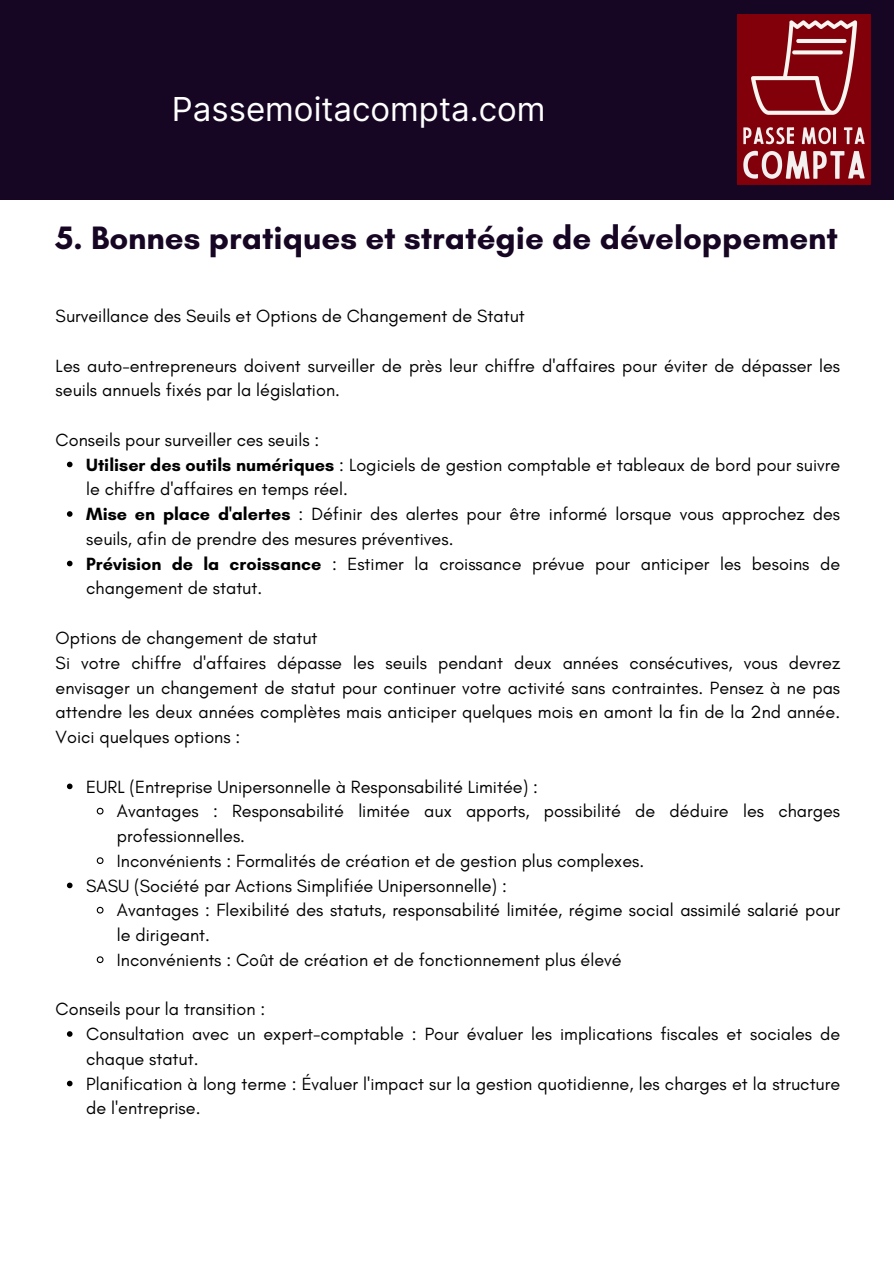
<style>
.page{position:relative;width:894px;height:1264px;background:#fff}
.page>*{position:absolute;margin:0;border:0;box-sizing:border-box;transform-origin:0 0}
.t1{font:700 33px "Glacial Indifference";color:#160624}
.t2{font:33px "Inter";color:#fff}
.t3{font:18px/24.8px "Glacial Indifference";color:#000}
.s1{font-weight:700}
</style>
<div class="page">
<div style="left:0;top:0;width:893px;height:199px;background:#160624"></div>
<img style="left:737px;top:15px;width:133px;height:170px">
<svg style="left:67px;top:461px;width:5px;height:6px"></svg>
<svg style="left:67px;top:511px;width:5px;height:6px"></svg>
<svg style="left:67px;top:560px;width:5px;height:6px"></svg>
<svg style="left:67px;top:783px;width:5px;height:6px"></svg>
<svg style="left:96px;top:807px;width:8px;height:8px"></svg>
<svg style="left:96px;top:857px;width:8px;height:7px"></svg>
<svg style="left:67px;top:882px;width:5px;height:6px"></svg>
<svg style="left:96px;top:906px;width:8px;height:8px"></svg>
<svg style="left:96px;top:956px;width:8px;height:7px"></svg>
<svg style="left:67px;top:1031px;width:5px;height:5px"></svg>
<svg style="left:67px;top:1080px;width:5px;height:6px"></svg>
<p class="t2" style="left:172px;top:89px;width:375px">Passemoitacompta.com</p>
<p class="t1" style="left:56px;top:217px;width:783px">5. Bonnes pratiques et stratégie de développement</p>
<p class="t3" style="left:56px;top:303px;width:470px">Surveillance des Seuils et Options de Changement de Statut</p>
<h1 class="t3" style="left:56px;top:353px;width:785px">Les auto-entrepreneurs doivent surveiller de près leur chiffre d'affaires pour éviter de dépasser les seuils annuels fixés par la législation.</h1>
<p class="t3" style="left:56px;top:427px;width:265px">Conseils pour surveiller ces seuils :</p>
<p class="t3" style="left:86px;top:452px;width:755px"><span class="s1">Utiliser des outils numériques</span> : Logiciels de gestion comptable et tableaux de bord pour suivre le chiffre d'affaires en temps réel.</p>
<p class="t3" style="left:86px;top:501px;width:755px"><span class="s1">Mise en place d'alertes</span> : Définir des alertes pour être informé lorsque vous approchez des seuils, afin de prendre des mesures préventives.</p>
<p class="t3" style="left:86px;top:551px;width:755px"><span class="s1">Prévision de la croissance</span> : Estimer la croissance prévue pour anticiper les besoins de changement de statut.</p>
<p class="t3" style="left:56px;top:625px;width:263px">Options de changement de statut</p>
<p class="t3" style="left:56px;top:650px;width:785px;text-align:justify">Si votre chiffre d'affaires dépasse les seuils pendant deux années consécutives, vous devrez envisager un changement de statut pour continuer votre activité sans contraintes. Pensez à ne pas attendre les deux années complètes mais anticiper quelques mois en amont la fin de la 2nd année.<br>Voici quelques options :</p>
<p class="t3" style="left:86px;top:774px;width:453px">EURL (Entreprise Unipersonnelle à Responsabilité Limitée) :</p>
<p class="t3" style="left:117px;top:798px;width:724px">Avantages : Responsabilité limitée aux apports, possibilité de déduire les charges professionnelles.</p>
<p class="t3" style="left:117px;top:848px;width:528px">Inconvénients : Formalités de création et de gestion plus complexes.</p>
<p class="t3" style="left:86px;top:873px;width:422px">SASU (Société par Actions Simplifiée Unipersonnelle) :</p>
<p class="t3" style="left:117px;top:897px;width:724px">Avantages : Flexibilité des statuts, responsabilité limitée, régime social assimilé salarié pour le dirigeant.</p>
<p class="t3" style="left:117px;top:947px;width:506px">Inconvénients : Coût de création et de fonctionnement plus élevé</p>
<p class="t3" style="left:56px;top:996px;width:211px">Conseils pour la transition :</p>
<p class="t3" style="left:86px;top:1021px;width:755px">Consultation avec un expert-comptable : Pour évaluer les implications fiscales et sociales de chaque statut.</p>
<p class="t3" style="left:86px;top:1071px;width:755px">Planification à long terme : Évaluer l'impact sur la gestion quotidienne, les charges et la structure de l'entreprise.</p>
</div>
